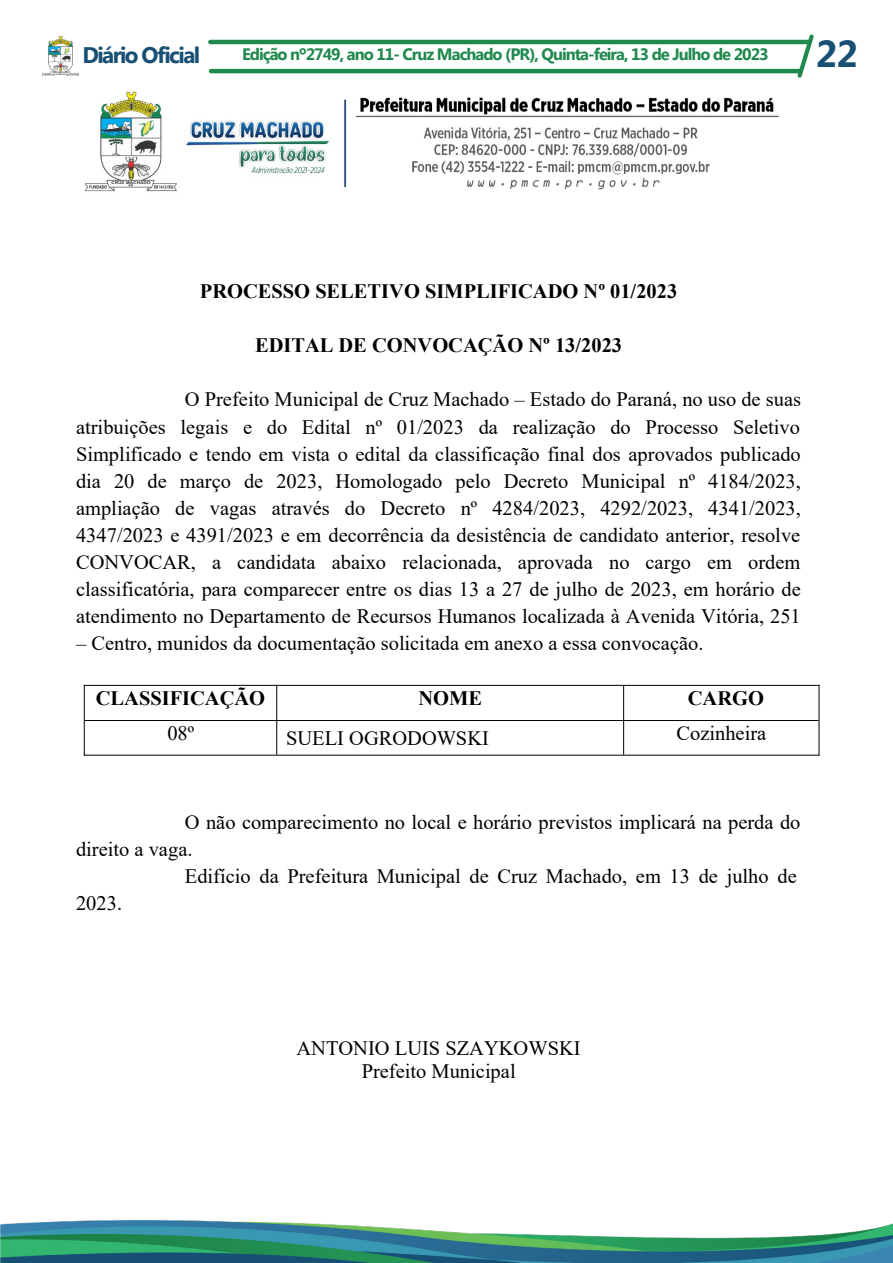
<style>
.page{position:relative;width:893px;height:1263px;background:#fff}
.page>*{position:absolute;margin:0;border:0;box-sizing:border-box;transform-origin:0 0}
.t1{font:700 37.5px "Myanmar Text";color:#175074}
.t2{font:700 22.5px "Myanmar Text";letter-spacing:-.07em;color:#175074}
.t3{font:20.4px/27px "Times New Roman";color:#000;text-align:justify}
.t4{font:700 20.4px "Times New Roman";color:#000}
.t5{font:700 16.5px "Myanmar Text";letter-spacing:-.06em;color:#20894d}
</style>
<div class="page">
<hr style="left:208px;top:40px;width:602px;height:4px;background:#20894d;border-radius:2px">
<hr style="left:209px;top:69px;width:593px;height:4px;background:#20894d;border-radius:2px">
<img style="left:43px;top:37px;width:36px;height:38px">
<svg style="left:797px;top:34px;width:17px;height:44px"></svg>
<img style="left:0;top:1219px;width:893px;height:44px">
<img style="left:84px;top:91px;width:695px;height:101px">
<hr style="left:84px;top:685px;width:735px;height:1px;background:#000">
<hr style="left:85px;top:720px;width:734px;height:1px;background:#000">
<hr style="left:84px;top:755px;width:735px;height:1px;background:#000">
<hr style="left:84px;top:685px;width:1px;height:70px;background:#000">
<hr style="left:276px;top:686px;width:1px;height:69px;background:#000">
<hr style="left:623px;top:686px;width:1px;height:69px;background:#000">
<hr style="left:819px;top:685px;width:1px;height:70px;background:#000">
<p class="t2" style="left:82px;top:42px;width:119px">Diário Oficial</p>
<p class="t5" style="left:242px;top:45px;width:528px">Edição nº2749, ano 11- Cruz Machado (PR), Quinta-feira, 13 de Julho de 2023</p>
<p class="t1" style="left:816px;top:32px;width:44px">22</p>
<p class="t4" style="left:200px;top:281px;width:479px">PROCESSO SELETIVO SIMPLIFICADO Nº 01/2023</p>
<p class="t4" style="left:255px;top:335px;width:369px">EDITAL DE CONVOCAÇÃO Nº 13/2023</p>
<p class="t3" style="left:76px;top:386px;width:726px;text-indent:109px">O Prefeito Municipal de Cruz Machado – Estado do Paraná, no uso de suas atribuições legais e do Edital nº 01/2023 da realização do Processo Seletivo Simplificado e tendo em vista o edital da classificação final dos aprovados publicado dia 20 de março de 2023, Homologado pelo Decreto Municipal nº 4184/2023, ampliação de vagas através do Decreto nº 4284/2023, 4292/2023, 4341/2023, 4347/2023 e 4391/2023 e em decorrência da desistência de candidato anterior, resolve CONVOCAR, a candidata abaixo relacionada, aprovada no cargo em ordem classificatória, para comparecer entre os dias 13 a 27 de julho de 2023, em horário de atendimento no Departamento de Recursos Humanos localizada à Avenida Vitória, 251</p>
<p class="t3" style="left:76px;top:630px;width:629px">– Centro, munidos da documentação solicitada em anexo a essa convocação.</p>
<p class="t4" style="left:96px;top:687px;width:171px">CLASSIFICAÇÃO</p>
<p class="t4" style="left:419px;top:687px;width:65px">NOME</p>
<p class="t4" style="left:688px;top:687px;width:78px">CARGO</p>
<p class="t3" style="left:167px;top:720px;width:28px">08º</p>
<p class="t3" style="left:286px;top:725px;width:204px">SUELI OGRODOWSKI</p>
<p class="t3" style="left:676px;top:720px;width:91px">Cozinheira</p>
<p class="t3" style="left:185px;top:808px;width:617px">O não comparecimento no local e horário previstos implicará na perda do</p>
<p class="t3" style="left:76px;top:835px;width:118px">direito a vaga.</p>
<p class="t3" style="left:185px;top:863px;width:613px">Edifício da Prefeitura Municipal de Cruz Machado, em 13 de julho de</p>
<p class="t3" style="left:76px;top:890px;width:48px">2023.</p>
<p class="t3" style="left:297px;top:1036px;width:286px;line-height:23.5px;text-align:center">ANTONIO LUIS SZAYKOWSKI<br>Prefeito Municipal</p>
</div>
